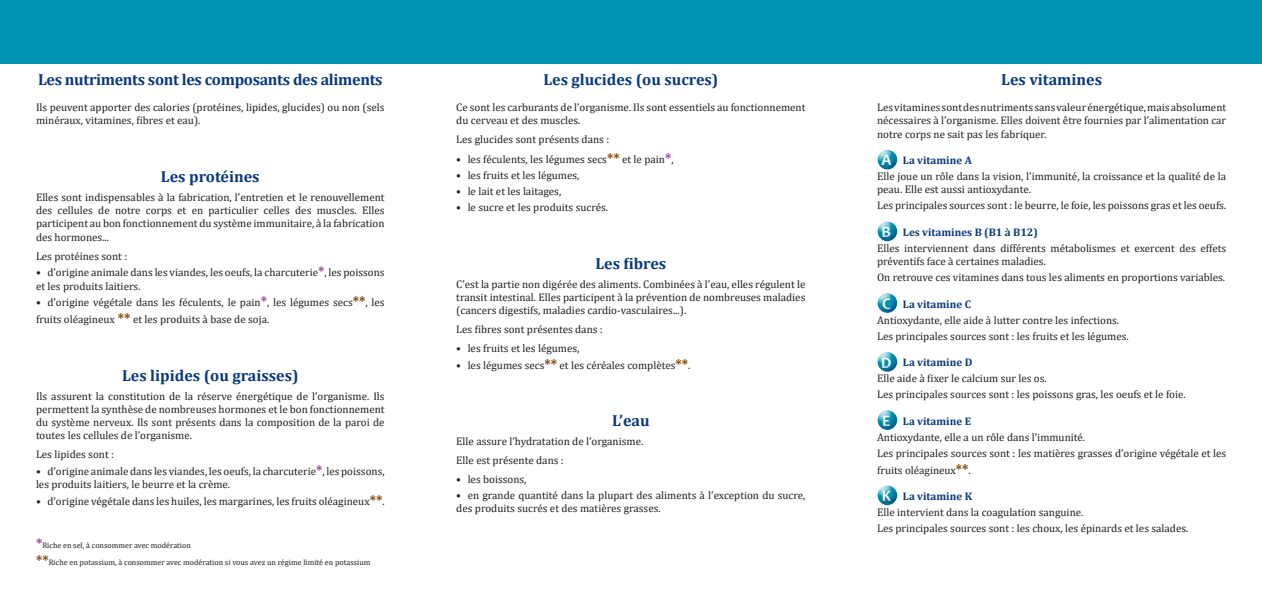
<style>
.page{position:relative;width:1262px;height:596px;background:#fff}
.page>*{position:absolute;margin:0;border:0;box-sizing:border-box;transform-origin:0 0}
.t1{font:700 16px "Cambria";color:#083880}
.t2{font:700 16px "Cambria";letter-spacing:-.02em;color:#083880}
.t3{font:700 16px "Candara";color:#fff}
.t4{font:11px/13.2px "Cambria";color:#231f20}
.t5{font:700 11px "Cambria";color:#083880}
.t6{font:8px "Cambria";color:#231f20}
.s1{font-weight:700;font-size:14px;color:#9b4599}
.s2{font-weight:700;font-size:14px;color:#7c4100}
</style>
<div class="page">
<div style="left:0;top:0;width:1261px;height:64px;background:#0093b2"></div>
<div style="left:874px;top:410px;width:30px;height:20px;background:#083880;opacity:.6"></div>
<div style="left:873px;top:352px;width:31px;height:20px;background:#083880;opacity:.6"></div>
<div style="left:873px;top:220px;width:28px;height:19px;background:#fff;opacity:.75"></div>
<div style="left:873px;top:222px;width:31px;height:20px;background:#083880;opacity:.6"></div>
<div style="left:873px;top:150px;width:31px;height:20px;background:#083880;opacity:.6"></div>
<div style="left:873px;top:293px;width:31px;height:20px;background:#083880;opacity:.6"></div>
<div style="left:873px;top:485px;width:31px;height:20px;background:#083880;opacity:.6"></div>
<p class="t2" style="left:38px;top:68px;width:346px">Les nutriments sont les composants des aliments</p>
<p class="t4" style="left:36px;top:101px;width:350px">Ils peuvent apporter des calories (protéines, lipides, glucides) ou non (sels minéraux, vitamines, fibres et eau).</p>
<p class="t1" style="left:161px;top:165px;width:100px">Les protéines</p>
<p class="t4" style="left:36px;top:190px;width:350px;text-align:justify">Elles sont indispensables à la fabrication, l’entretien et le renouvellement des cellules de notre corps et en particulier celles des muscles. Elles participent au bon fonctionnement du système immunitaire, à la fabrication des hormones...</p>
<p class="t4" style="left:36px;top:249px;width:93px">Les protéines sont :</p>
<p class="t4" style="left:36px;top:266px;width:350px">• d’origine animale dans les viandes, les oeufs, la charcuterie<span class="s1">*</span>, les poissons et les produits laitiers.</p>
<p class="t4" style="left:36px;top:294px;width:350px;line-height:16.8px">• d’origine végétale dans les féculents, le pain<span class="s1">*</span>, les légumes secs<span class="s2">**</span>, les fruits oléagineux <span class="s2">**</span> et les produits à base de soja.</p>
<p class="t1" style="left:122px;top:364px;width:178px">Les lipides (ou graisses)</p>
<p class="t4" style="left:36px;top:389px;width:350px;text-align:justify">Ils assurent la constitution de la réserve énergétique de l’organisme. Ils permettent la synthèse de nombreuses hormones et le bon fonctionnement du système nerveux. Ils sont présents dans la composition de la paroi de toutes les cellules de l’organisme.</p>
<p class="t4" style="left:36px;top:447px;width:80px">Les lipides sont :</p>
<p class="t4" style="left:36px;top:464px;width:350px">• d’origine animale dans les viandes, les oeufs, la charcuterie<span class="s1">*</span>, les poissons, les produits laitiers, le beurre et la crème.</p>
<p class="t4" style="left:36px;top:494px;width:350px">• d’origine végétale dans les huiles, les margarines, les fruits oléagineux<span class="s2">**</span>.</p>
<p class="t6" style="left:36px;top:540px;width:156px"><span class="s1">*</span>Riche en sel, à consommer avec modération</p>
<p class="t6" style="left:36px;top:556px;width:336px"><span class="s2">**</span>Riche en potassium, à consommer avec modération si vous avez un régime limité en potassium</p>
<p class="t1" style="left:543px;top:68px;width:176px">Les glucides (ou sucres)</p>
<p class="t4" style="left:456px;top:101px;width:350px">Ce sont les carburants de l’organisme. Ils sont essentiels au fonctionnement du cerveau et des muscles.</p>
<p class="t4" style="left:456px;top:133px;width:154px">Les glucides sont présents dans :</p>
<p class="t4" style="left:456px;top:152px;width:219px">• les féculents, les légumes secs<span class="s2">**</span> et le pain<span class="s1">*</span>,</p>
<p class="t4" style="left:456px;top:168px;width:125px">• les fruits et les légumes,</p>
<p class="t4" style="left:456px;top:185px;width:106px">• le lait et les laitages,</p>
<p class="t4" style="left:456px;top:201px;width:153px">• le sucre et les produits sucrés.</p>
<p class="t1" style="left:595px;top:252px;width:72px">Les fibres</p>
<p class="t4" style="left:456px;top:277px;width:350px;text-align:justify">C’est la partie non digérée des aliments. Combinées à l’eau, elles régulent le transit intestinal. Elles participent à la prévention de nombreuses maladies (cancers digestifs, maladies cardio-vasculaires...).</p>
<p class="t4" style="left:456px;top:322px;width:148px">Les fibres sont présentes dans :</p>
<p class="t4" style="left:456px;top:341px;width:125px">• les fruits et les légumes,</p>
<p class="t4" style="left:456px;top:358px;width:235px">• les légumes secs<span class="s2">**</span> et les céréales complètes<span class="s2">**</span>.</p>
<p class="t1" style="left:612px;top:409px;width:39px">L’eau</p>
<p class="t4" style="left:456px;top:434px;width:188px">Elle assure l’hydratation de l’organisme.</p>
<p class="t4" style="left:456px;top:453px;width:109px">Elle est présente dans :</p>
<p class="t4" style="left:456px;top:472px;width:72px">• les boissons,</p>
<p class="t4" style="left:456px;top:488px;width:350px">• en grande quantité dans la plupart des aliments à l’exception du sucre, des produits sucrés et des matières grasses.</p>
<p class="t1" style="left:1001px;top:68px;width:102px">Les vitamines</p>
<p class="t4" style="left:877px;top:101px;width:350px;text-align:justify">Les vitamines sont des nutriments sans valeur énergétique, mais absolument nécessaires à l’organisme. Elles doivent être fournies par l’alimentation car notre corps ne sait pas les fabriquer.</p>
<p class="t5" style="left:903px;top:152px;width:70px">La vitamine A</p>
<p class="t4" style="left:877px;top:170px;width:350px">Elle joue un rôle dans la vision, l’immunité, la croissance et la qualité de la peau. Elle est aussi antioxydante.</p>
<p class="t4" style="left:877px;top:199px;width:350px">Les principales sources sont : le beurre, le foie, les poissons gras et les oeufs.</p>
<p class="t5" style="left:903px;top:224px;width:136px">Les vitamines B (B1 à B12)</p>
<p class="t4" style="left:877px;top:241px;width:350px">Elles interviennent dans différents métabolismes et exercent des effets préventifs face à certaines maladies.</p>
<p class="t4" style="left:877px;top:270px;width:349px">On retrouve ces vitamines dans tous les aliments en proportions variables.</p>
<p class="t5" style="left:903px;top:296px;width:70px">La vitamine C</p>
<p class="t4" style="left:877px;top:313px;width:243px">Antioxydante, elle aide à lutter contre les infections.</p>
<p class="t4" style="left:877px;top:329px;width:253px">Les principales sources sont : les fruits et les légumes.</p>
<p class="t5" style="left:903px;top:354px;width:71px">La vitamine D</p>
<p class="t4" style="left:877px;top:371px;width:171px">Elle aide à fixer le calcium sur les os.</p>
<p class="t4" style="left:877px;top:387px;width:310px">Les principales sources sont : les poissons gras, les oeufs et le foie.</p>
<p class="t5" style="left:903px;top:413px;width:70px">La vitamine E</p>
<p class="t4" style="left:877px;top:430px;width:209px">Antioxydante, elle a un rôle dans l’immunité.</p>
<p class="t4" style="left:877px;top:444px;width:350px;line-height:16.8px">Les principales sources sont : les matières grasses d’origine végétale et les fruits oléagineux<span class="s2">**</span>.</p>
<p class="t5" style="left:903px;top:488px;width:71px">La vitamine K</p>
<p class="t4" style="left:877px;top:505px;width:208px">Elle intervient dans la coagulation sanguine.</p>
<p class="t4" style="left:877px;top:521px;width:313px">Les principales sources sont : les choux, les épinards et les salades.</p>
<h1 class="t3" style="left:881px;top:150px;width:12px">A</h1>
<h1 class="t3" style="left:881px;top:222px;width:11px">B</h1>
<h1 class="t3" style="left:882px;top:293px;width:10px">C</h1>
<h1 class="t3" style="left:881px;top:352px;width:12px">D</h1>
<h1 class="t3" style="left:882px;top:410px;width:10px">E</h1>
<h1 class="t3" style="left:881px;top:485px;width:11px">K</h1>
</div>
